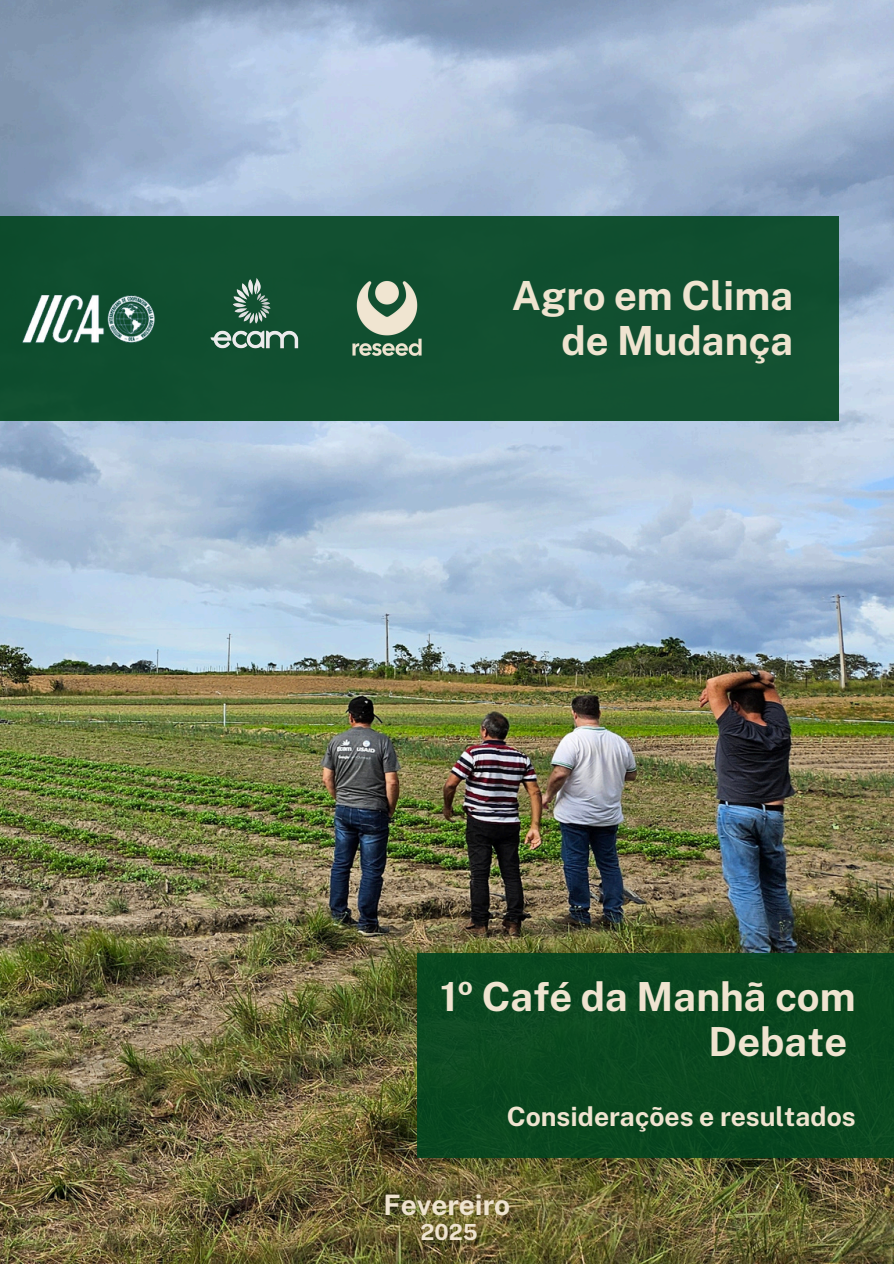
<style>
.page{position:relative;width:894px;height:1264px;background:#fff}
.page>*{position:absolute;margin:0;border:0;box-sizing:border-box;transform-origin:0 0}
.t1{font:700 40.2px/45.2px "Public Sans";color:#efe4d0;text-align:right}
.t2{font:700 40.05px/45px "Public Sans";color:#efe4d0;text-align:right}
.t3{font:700 28.2px "Public Sans";color:#efe4d0}
.t4{font:700 26.55px "Public Sans";color:#efe4d0}
.t5{font:700 22.2px "Public Sans";color:#efe4d0}
</style>
<div class="page">
<img style="left:0;top:0;width:893px;height:1263px">
<div style="left:0;top:217px;width:838px;height:204px;background:#114f30"></div>
<img style="left:352px;top:281px;width:70px;height:75px">
<img style="left:22px;top:295px;width:133px;height:48px">
<img style="left:210px;top:278px;width:89px;height:71px">
<div style="left:417px;top:953px;width:476px;height:204px;background:#0a461e"></div>
<p class="t1" style="left:512px;top:273px;width:283px">Agro em Clima de Mudança</p>
<p class="t2" style="left:440px;top:974px;width:417px">1º Café da Manhã com<br>Debate</p>
<p class="t4" style="left:506px;top:1100px;width:350px">Considerações e resultados</p>
<h1 class="t3" style="left:383px;top:1188px;width:128px">Fevereiro</h1>
<h1 class="t5" style="left:420px;top:1218px;width:59px">2025</h1>
</div>
